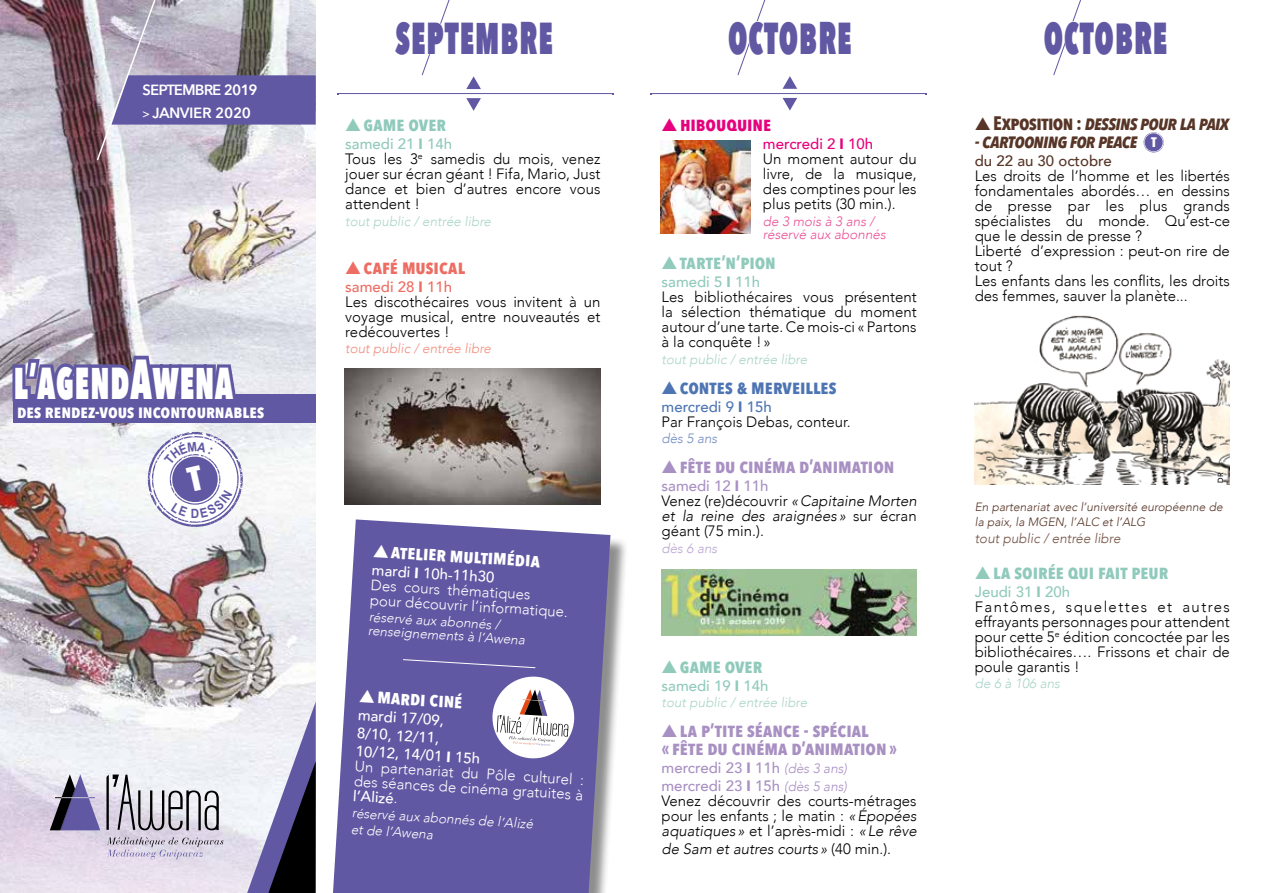
<style>
.page{position:relative;width:1263px;height:893px;background:#fff}
.page>*{position:absolute;margin:0;border:0;box-sizing:border-box;transform-origin:0 0}
.t1{font:800 51.45px "Avenir Next Condensed";letter-spacing:.03em;color:#6058a2;scale:.64 1}
.t2{font:800 51.45px "Avenir Next Condensed";letter-spacing:.03em;color:#fff;scale:.64 1}
.t3{font:700 19.5px/18px "Avenir Next Condensed";color:#a990c3}
.t4{font:700 19.5px "Avenir Next Condensed";color:#90cabb}
.t5{font:italic 700 19.5px "Avenir Next Condensed";letter-spacing:-.03em;color:#573527}
.t6{font:700 19.5px "Avenir Next Condensed";color:#fff}
.t7{font:500 19.5px/23.4px "Avenir Next";letter-spacing:-.08em;color:#fff}
.t8{font:700 19.5px "Avenir Next Condensed";color:#4e75b3}
.t9{font:700 19.5px "Avenir Next Condensed";color:#ed6d63}
.t10{font:700 19.5px "Avenir Next Condensed";letter-spacing:-.005em;color:#e6007d}
.t11{font:700 18px "Avenir Next Condensed";letter-spacing:-.005em;color:#fff}
.t12{font:300 15px/15px "Avenir";color:#000}
.t13{font:300 15px/15.5px "Avenir";color:#fff;text-align:justify}
.t14{font:500 15px/18px "Avenir";color:#a990c3}
.t15{font:500 15px/18px "Avenir";color:#fff}
.t16{font:italic 300 15px "Avenir";color:#000}
.t17{font:500 15px "Avenir";color:#573527}
.t18{font:500 15px "Avenir";color:#90cabb}
.t19{font:italic 300 13.5px/16px "Avenir";color:#fff}
.t20{font:italic 300 13.5px "Avenir";color:#aad5c9}
.t21{font:italic 300 13.5px/13.5px "Avenir";color:#ea5297}
.t22{font:italic 300 13.5px "Avenir";color:#f28f80}
.t23{font:italic 300 13.5px "Avenir";color:#735244}
.t24{font:italic 300 13.5px "Avenir";color:#758dc3}
.t25{font:italic 300 13.5px "Avenir";color:#baa7d1}
.t26{font:700 12.75px "Arial";color:#6058a2;scale:.91 1}
.t27{font:12.15px "Impact";color:#fff}
.t28{font:italic 300 12px/15px "Avenir";color:#573527}
.t29{font:500 7.5px "Avenir";color:#000}
.s1{font-size:12px}
.s2{font-size:56.1px}
.s3{font-weight:500;color:#90cabb}
.s4{font-family:"Avenir Next Condensed";font-weight:700;color:#90cabb}
.s5{font-weight:500;color:#ed6d63}
.s6{font-family:"Avenir Next Condensed";font-weight:700;color:#ed6d63}
.s7{font-weight:500}
.s8{font-family:"Avenir Next Condensed";font-weight:700}
.s9{font-weight:500;color:#e6007d}
.s10{font-family:"Avenir Next Condensed";font-weight:700;color:#e6007d}
.s11{font-weight:500;color:#4e75b3}
.s12{font-family:"Avenir Next Condensed";font-weight:700;color:#4e75b3}
.s13{font-weight:500;color:#a990c3}
.s14{font-family:"Avenir Next Condensed";font-weight:700;color:#a990c3}
.s15{font-style:italic}
.s16{font-weight:300;font-style:italic;font-size:13.5px}
.s17{font-style:normal}
</style>
<div class="page">
<img style="left:0;top:0;width:316px;height:893px">
<svg style="left:50px;top:774px;width:50px;height:56px;background:#8782a4"></svg>
<svg style="left:106px;top:774px;width:113px;height:56px"></svg>
<svg style="left:107px;top:837px;width:116px;height:22px;background:#cbc4d6"></svg>
<svg style="left:247px;top:702px;width:69px;height:191px"></svg>
<div style="left:13px;top:394px;width:303px;height:29px;background:#6058a2"></div>
<hr style="left:651px;top:93px;width:275px;height:1px;background:#6058a2">
<hr style="left:338px;top:93px;width:275px;height:1px;background:#6058a2">
<svg style="left:782px;top:98px;width:15px;height:13px"></svg>
<svg style="left:466px;top:98px;width:15px;height:13px"></svg>
<svg style="left:96px;top:0;width:220px;height:162px;background:#a49fb9"></svg>
<svg style="left:1053px;top:0;width:28px;height:75px"></svg>
<svg style="left:737px;top:0;width:60px;height:89px"></svg>
<svg style="left:421px;top:0;width:60px;height:89px"></svg>
<div style="left:331px;top:522px;width:298px;height:371px;background:#000;opacity:.45"></div>
<svg style="left:333px;top:519px;width:277px;height:374px;background:#6d66a8"></svg>
<svg style="left:403px;top:659px;width:133px;height:9px"></svg>
<img style="left:661px;top:141px;width:89px;height:92px">
<img style="left:975px;top:315px;width:255px;height:170px">
<img style="left:345px;top:369px;width:255px;height:136px">
<img style="left:661px;top:569px;width:255px;height:66px">
<svg style="left:1143px;top:132px;width:21px;height:20px"></svg>
<div style="left:1144px;top:133px;width:19px;height:18px;background:#6058a2;border-radius:50%"></div>
<svg style="left:491px;top:675px;width:84px;height:85px"></svg>
<svg style="left:9px;top:353px;width:238px;height:180px"></svg>
<svg style="left:360px;top:689px;width:20px;height:15px"></svg>
<svg style="left:373px;top:544px;width:21px;height:15px"></svg>
<h2 class="t7" style="left:142px;top:76px;width:117px">septembre 2019 <span class="s1">&gt;</span> janvier 2020</h2>
<h1 class="t2" style="left:14px;top:348px;width:343px">l’agend<span class="s2">A</span>wena</h1>
<p class="t11" style="left:17px;top:400px;width:249px">des rendez-vous incontournables</p>
<p class="t26" style="left:191px;top:505px;width:11px">D</p>
<h1 class="t1" style="left:395px;top:3px;width:247px">septembre</h1>
<h1 class="t1" style="left:728px;top:3px;width:194px">octobre</h1>
<h1 class="t1" style="left:1044px;top:3px;width:194px">octobre</h1>
<h2 class="t4" style="left:345px;top:112px;width:102px">▲game over</h2>
<p class="t12" style="left:345px;top:136px;width:257px"><span class="s3">samedi 21</span> <span class="s4">I</span> <span class="s3">14h<br></span>Tous les 3<sup>e</sup> samedis du mois, venez jouer sur écran géant ! Fifa, Mario, Just dance et bien d’autres encore vous attendent !</p>
<p class="t20" style="left:345px;top:213px;width:147px">tout public / entrée libre</p>
<h2 class="t9" style="left:345px;top:255px;width:121px">▲café musical</h2>
<p class="t12" style="left:345px;top:279px;width:257px"><span class="s5">samedi 28</span> <span class="s6">I</span> <span class="s5">11h<br></span>Les discothécaires vous invitent à un voyage musical, entre nouveautés et redécouvertes !</p>
<p class="t22" style="left:345px;top:340px;width:147px">tout public / entrée libre</p>
<h2 class="t6" style="left:392px;top:540px;width:150px;rotate:3deg">atelier multimédia</h2>
<p class="t13" style="left:372px;top:562px;width:200px;line-height:14.9px;text-align:left;rotate:4deg"><span class="s7">mardi</span> <span class="s8">I</span> <span class="s7">10h-11h30<br></span>Des cours thématiques<br>pour découvrir l’informatique.</p>
<p class="t19" style="left:369px;top:610px;width:159px;line-height:13.6px;rotate:3deg">réservé aux abonnés / renseignements à l’Awena</p>
<h2 class="t6" style="left:378px;top:685px;width:87px;rotate:3deg">mardi ciné</h2>
<p class="t15" style="left:359px;top:705px;width:126px;rotate:4deg">mardi 17/09,<br>8/10, 12/11,<br>10/12, 14/01 <span class="s8">I</span> 15h</p>
<p class="t13" style="left:356px;top:757px;width:231px;rotate:4deg">Un partenariat du Pôle culturel : des séances de cinéma gratuites à <span class="s7">l’Alizé</span>.</p>
<p class="t19" style="left:352px;top:806px;width:183px;rotate:3deg">réservé aux abonnés de l’Alizé et de l’Awena</p>
<h2 class="t10" style="left:661px;top:112px;width:111px">▲hibouquine</h2>
<p class="t12" style="left:763px;top:137px;width:155px"><span class="s9">mercredi 2</span> <span class="s10">I</span> <span class="s9">10h<br></span>Un moment autour du livre, de la musique, des comptines pour les plus petits (30 min.).</p>
<p class="t21" style="left:763px;top:214px;width:124px">de 3 mois à 3 ans / réservé aux abonnés</p>
<h2 class="t4" style="left:661px;top:250px;width:116px">▲tarte’n’pion</h2>
<p class="t12" style="left:661px;top:275px;width:257px"><span class="s3">samedi 5</span> <span class="s4">I</span> <span class="s3">11h<br></span>Les bibliothécaires vous présentent la sélection thématique du moment autour d’une tarte. Ce mois-ci «Partons à la conquête ! »</p>
<p class="t20" style="left:661px;top:351px;width:147px">tout public / entrée libre</p>
<h2 class="t8" style="left:661px;top:375px;width:177px">▲contes &amp; merveilles</h2>
<p class="t12" style="left:661px;top:399px;width:191px"><span class="s11">mercredi 9</span> <span class="s12">I</span> <span class="s11">15h<br></span>Par François Debas, conteur.</p>
<p class="t24" style="left:661px;top:431px;width:57px">dès 5 ans</p>
<h2 class="t3" style="left:661px;top:457px;width:234px">▲fête du cinéma d’animation</h2>
<p class="t12" style="left:661px;top:479px;width:257px"><span class="s13">samedi 12</span> <span class="s14">I</span> <span class="s13">11h<br></span>Venez (re)découvrir <span class="s15">«Capitaine Morten et la reine des araignées »</span> sur écran géant (75 min.).</p>
<p class="t25" style="left:661px;top:540px;width:57px">dès 6 ans</p>
<h2 class="t4" style="left:661px;top:654px;width:102px">▲game over</h2>
<p class="t18" style="left:661px;top:673px;width:108px">samedi 19 <span class="s8">I</span> 14h</p>
<p class="t20" style="left:661px;top:695px;width:147px">tout public / entrée libre</p>
<h2 class="t3" style="left:661px;top:721px;width:237px">▲la p’tite séance - spécial<br>« fête du cinéma d’animation»</h2>
<p class="t14" style="left:661px;top:758px;width:187px">mercredi 23 <span class="s8">I</span> 11h <span class="s16">(dès 3 ans) </span>mercredi 23 <span class="s8">I</span> 15h <span class="s16">(dès 5 ans)</span></p>
<p class="t12" style="left:661px;top:794px;width:257px;text-align:justify">Venez découvrir des courts-métrages pour les enfants ; le matin : <span class="s15">«Épopées aquatiques »</span> et l’après-midi : <span class="s15">« Le rêve</span></p>
<p class="t16" style="left:661px;top:840px;width:231px">de Sam et autres courts » <span class="s17">(40 min.).</span></p>
<h2 class="t5" style="left:975px;top:111px;width:256px">▲<span class="s17">Exposition :</span> DESSINS POUR LA PAIX</h2>
<h2 class="t5" style="left:975px;top:129px;width:164px">- CAR TOONING FOR PEACE</h2>
<p class="t17" style="left:975px;top:148px;width:139px">du 22 au 30 octobre</p>
<p class="t12" style="left:975px;top:168px;width:257px">Les droits de l’homme et les libertés fondamentales abordés… en dessins de presse par les plus grands spécialistes du monde. Qu’est-ce que le dessin de presse ?<br>Liberté d’expression : peut-on rire de tout ?<br>Les enfants dans les conflits, les droits des femmes, sauver la planète...</p>
<p class="t27" style="left:1151px;top:133px;width:7px">T</p>
<p class="t29" style="left:1214px;top:483px;width:12px;rotate:-90deg">DR</p>
<p class="t28" style="left:975px;top:499px;width:249px">En partenariat avec l’université européenne de la paix, la MGEN, l’ALC et l’ALG</p>
<p class="t23" style="left:975px;top:530px;width:147px">tout public / entrée libre</p>
<h2 class="t4" style="left:975px;top:560px;width:195px">▲la soirée qui fait peur</h2>
<p class="t12" style="left:975px;top:584px;width:257px"><span class="s3">Jeudi 31</span> <span class="s4">I</span> <span class="s3">20h<br></span>Fantômes, squelettes et autres effrayants personnages pour attendent pour cette 5<sup>e</sup> édition concoctée par les bibliothécaires…. Frissons et chair de poule garantis !</p>
<p class="t20" style="left:975px;top:675px;width:87px">de 6 à 106 ans</p>
</div>
